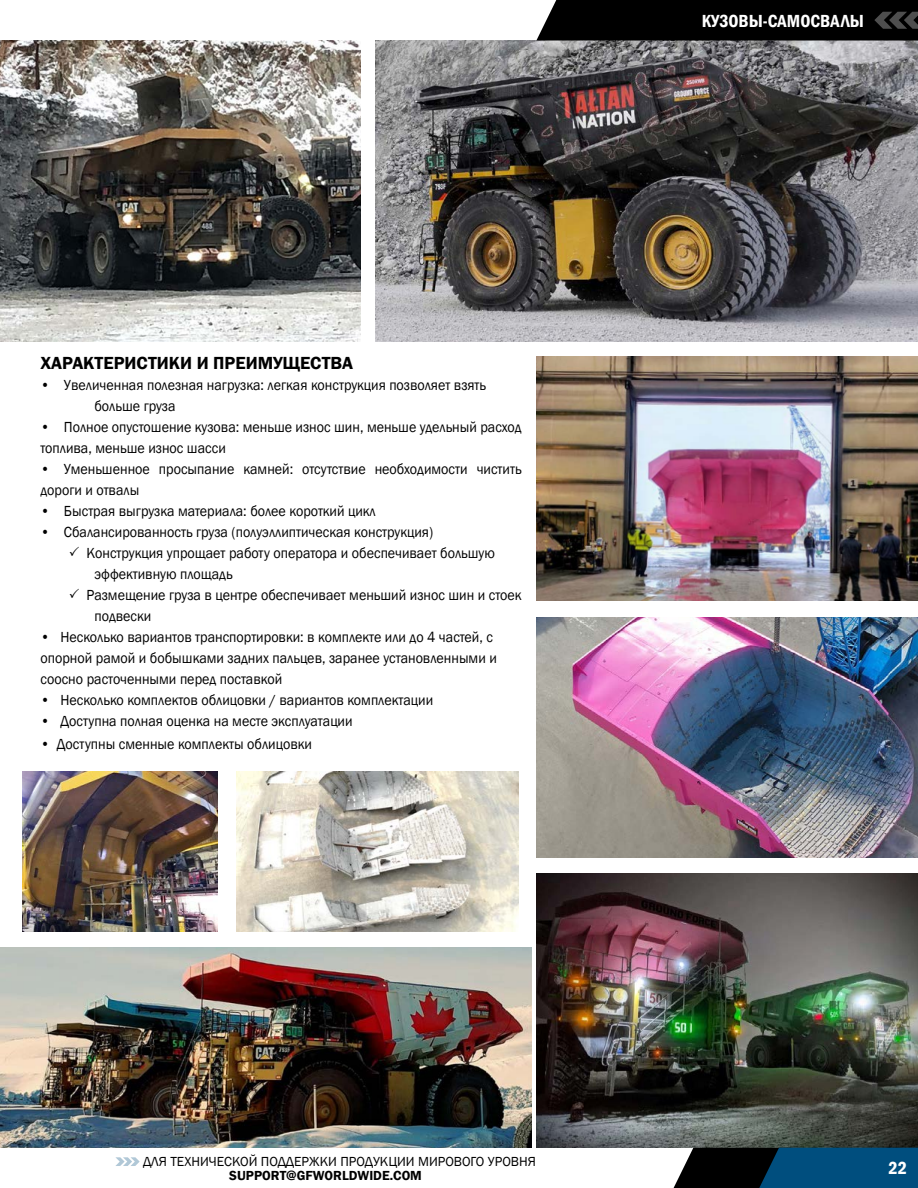
<style>
.page{position:relative;width:918px;height:1188px;background:#fff}
.page>*{position:absolute;margin:0;border:0;box-sizing:border-box;transform-origin:0 0}
.t1{font:600 18px "Franklin Gothic";color:#000}
.t2{font:600 condensed 18px "Franklin Gothic";color:#fff}
.t3{font:15px/21px "Franklin Gothic";color:#000;scale:.94 1}
.t4{font:13.5px "Franklin Gothic";color:#000}
.t5{font:600 13.5px "Franklin Gothic";color:#000}
</style>
<div class="page">
<img style="left:376px;top:40px;width:542px;height:301px">
<img style="left:536px;top:873px;width:382px;height:275px">
<svg style="left:674px;top:1148px;width:244px;height:40px"></svg>
<img style="left:536px;top:618px;width:382px;height:240px">
<img style="left:237px;top:772px;width:282px;height:160px">
<img style="left:0;top:40px;width:361px;height:301px">
<img style="left:0;top:948px;width:531px;height:200px">
<img style="left:536px;top:356px;width:382px;height:245px">
<img style="left:23px;top:772px;width:195px;height:160px">
<svg style="left:115px;top:1157px;width:25px;height:9px"></svg>
<div style="left:536px;top:0;width:382px;height:40px;background:#000"></div>
<p class="t1" style="left:40px;top:352px;width:314px">ХАРАКТЕРИСТИКИ И ПРЕИМУЩЕСТВА</p>
<p class="t3" style="left:95px;top:375px;width:418px;text-indent:-54px">• Увеличенная полезная нагрузка: легкая конструкция позволяет взять больше груза</p>
<p class="t3" style="left:40px;top:417px;width:513px">• Полное опустошение кузова: меньше износ шин, меньше удельный расход топлива, меньше износ шасси</p>
<p class="t3" style="left:40px;top:459px;width:513px">• Уменьшенное просыпание камней: отсутствие необходимости чистить дороги и отвалы</p>
<p class="t3" style="left:40px;top:501px;width:358px">• Быстрая выгрузка материала: более короткий цикл</p>
<p class="t3" style="left:40px;top:522px;width:419px">• Сбалансированность груза (полуэллиптическая конструкция)</p>
<p class="t3" style="left:95px;top:543px;width:427px;text-indent:-8px">Конструкция упрощает работу оператора и обеспечивает большую эффективную площадь</p>
<p class="t3" style="left:95px;top:585px;width:456px;text-indent:-8px">Размещение груза в центре обеспечивает меньший износ шин и стоек подвески</p>
<p class="t3" style="left:40px;top:627px;width:487px">• Несколько вариантов транспортировки: в комплекте или до 4 частей, с опорной рамой и бобышками задних пальцев, заранее установленными и соосно расточенными перед поставкой</p>
<p class="t3" style="left:40px;top:690px;width:419px">• Несколько комплектов облицовки / вариантов комплектации</p>
<p class="t3" style="left:40px;top:711px;width:334px">• Доступна полная оценка на месте эксплуатации</p>
<p class="t3" style="left:40px;top:733px;width:290px">• Доступны сменные комплекты облицовки</p>
<p class="t4" style="left:143px;top:1153px;width:394px">ДЛЯ ТЕХНИЧЕСКОЙ ПОДДЕРЖКИ ПРОДУКЦИИ МИРОВОГО УРОВНЯ</p>
<p class="t5" style="left:229px;top:1167px;width:194px">SUPPORT@GFWORLDWIDE.COM</p>
<p class="t2" style="left:702px;top:9px;width:164px">КУЗОВЫ-САМОСВАЛЫ</p>
<p class="t2" style="left:889px;top:1156px;width:20px">22</p>
</div>
